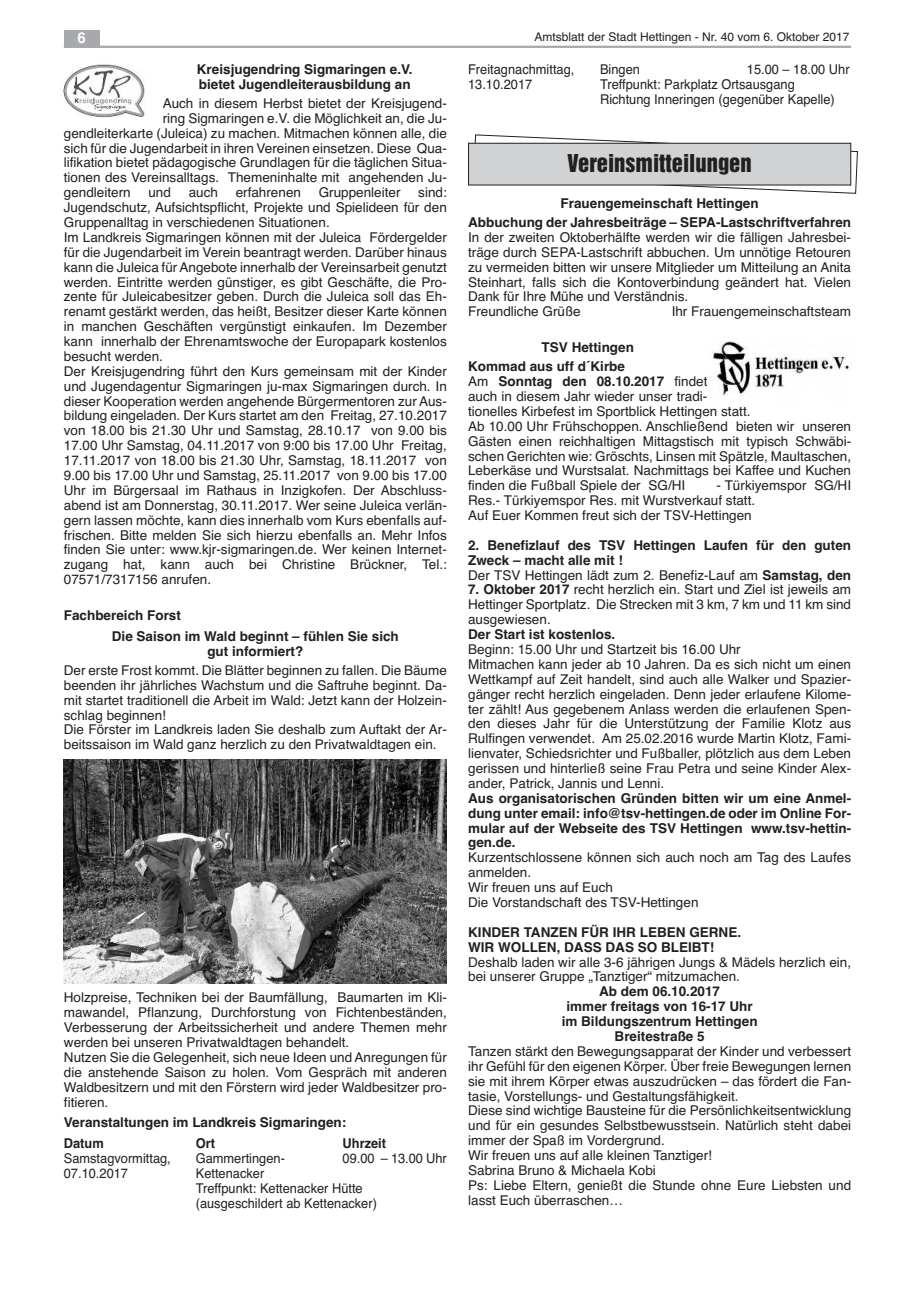
<style>
.page{position:relative;width:915px;height:1297px;background:#fff}
.page>*{position:absolute;margin:0;border:0;box-sizing:border-box;transform-origin:0 0}
.t1{font:22.5px "Helvetica Inserat";color:#231f20}
.t2{font:700 15px "Helvetica";color:#fff}
.t3{font:13.5px/14.9px "Helvetica";color:#231f20}
.t4{font:700 13.5px/14.9px "Helvetica";color:#231f20}
.t5{font:13.5px/14.9px "Helvetica";color:#231f20;scale:.95 1}
.t6{font:700 13.5px "Helvetica";color:#231f20;scale:.95 1}
.t7{font:12px "Helvetica";color:#231f20}
.s1{font-weight:700}
.s2{font-weight:400}
</style>
<div class="page">
<img style="left:63px;top:64px;width:83px;height:54px">
<img style="left:64px;top:759px;width:382px;height:224px">
<svg style="left:473px;top:134px;width:384px;height:60px"></svg>
<div style="left:468px;top:143px;width:382px;height:42px;background:#d1d2d4"></div>
<div style="left:468px;top:143px;width:382px;height:42px;border:1px solid #231f20"></div>
<img style="left:712px;top:341px;width:137px;height:55px">
<hr style="left:64px;top:46px;width:786px;height:2px;background:#a8a9ad">
<div style="left:64px;top:30px;width:35px;height:17px;background:#a8a9ad"></div>
<p class="t2" style="left:77px;top:29px;width:10px">6</p>
<p class="t7" style="left:534px;top:30px;width:316px">Amtsblatt der Stadt Hettingen - Nr. 40 vom 6. Oktober 2017</p>
<p class="t4" style="left:197px;top:62px;width:217px">Kreisjugendring Sigmaringen e.V. bietet Jugendleiterausbildung an</p>
<p class="t3" style="left:163px;top:96px;width:285px">Auch in diesem Herbst bietet der Kreisjugend-</p>
<p class="t3" style="left:163px;top:111px;width:285px">ring Sigmaringen e.V. die Möglichkeit an, die Ju-</p>
<p class="t3" style="left:64px;top:126px;width:384px">gendleiterkarte (Juleica) zu machen. Mitmachen können alle, die</p>
<p class="t3" style="left:64px;top:140px;width:384px">sich für die Jugendarbeit in ihren Vereinen einsetzen. Diese Qua-</p>
<p class="t3" style="left:64px;top:155px;width:384px">lifikation bietet pädagogische Grundlagen für die täglichen Situa-</p>
<p class="t3" style="left:64px;top:170px;width:384px">tionen des Vereinsalltags. Themeninhalte mit angehenden Ju-</p>
<p class="t3" style="left:64px;top:185px;width:68px">gendleitern</p>
<p class="t3" style="left:148px;top:185px;width:24px">und</p>
<p class="t3" style="left:188px;top:185px;width:31px">auch</p>
<p class="t3" style="left:235px;top:185px;width:67px">erfahrenen</p>
<p class="t3" style="left:318px;top:185px;width:83px">Gruppenleiter</p>
<p class="t3" style="left:64px;top:185px;width:384px;text-indent:354px">sind:<br>Jugendschutz, Aufsichtspflicht, Projekte und Spielideen für den Gruppenalltag in verschiedenen Situationen.<br>Im Landkreis Sigmaringen können mit der Juleica Fördergelder für die Jugendarbeit im Verein beantragt werden. Darüber hinaus kann die Juleica fürAngebote innerhalb der Vereinsarbeit genutzt werden. Eintritte werden günstiger, es gibt Geschäfte, die Pro&shy;zente für Juleicabesitzer geben. Durch die Juleica soll das Eh&shy;renamt gestärkt werden, das heißt, Besitzer dieser Karte können in manchen Geschäften vergünstigt einkaufen. Im Dezember kann innerhalb der Ehrenamtswoche der Europapark kostenlos besucht werden.<br>Der Kreisjugendring führt den Kurs gemeinsam mit der Kinder und Jugendagentur Sigmaringen ju-max Sigmaringen durch. In dieser Kooperation werden angehende Bürgermentoren zur Aus&shy;bildung eingeladen. Der Kurs startet am den Freitag, 27.10.2017 von 18.00 bis 21.30 Uhr und Samstag, 28.10.17 von 9.00 bis 17.00 Uhr Samstag, 04.11.2017 von 9:00 bis 17.00 Uhr Freitag, 17.11.2017 von 18.00 bis 21.30 Uhr, Samstag, 18.11.2017 von 9.00 bis 17.00 Uhr und Samstag, 25.11.2017 von 9.00 bis 17.00<br>Uhr im Bürgersaal im Rathaus in Inzigkofen. Der Abschluss&shy;abend ist am Donnerstag, 30.11.2017. Wer seine Juleica verlän&shy;gern lassen möchte, kann dies innerhalb vom Kurs ebenfalls auf&shy;frischen. Bitte melden Sie sich hierzu ebenfalls an. Mehr Infos finden Sie unter: www.kjr-sigmaringen.de. Wer keinen Internet&shy;zugang hat, kann auch bei Christine Brückner, Tel.:<br>07571/7317156 anrufen.</p>
<p class="t4" style="left:112px;top:605px;width:288px;line-height:20.9px;text-indent:-48px">Fachbereich Forst<br>Die Saison im Wald beginnt – fühlen Sie sich</p>
<p class="t4" style="left:207px;top:644px;width:97px">gut informiert?</p>
<p class="t3" style="left:64px;top:663px;width:384px">Der erste Frost kommt. Die Blätter beginnen zu fallen. Die Bäume beenden ihr jährliches Wachstum und die Saftruhe beginnt. Da&shy;mit startet traditionell die Arbeit im Wald: Jetzt kann der Holzein&shy;schlag beginnen!<br>Die Förster im Landkreis laden Sie deshalb zum Auftakt der Ar&shy;beitssaison im Wald ganz herzlich zu den Privatwaldtagen ein.</p>
<p class="t3" style="left:64px;top:990px;width:384px">Holzpreise, Techniken bei der Baumfällung, Baumarten im Kli&shy;mawandel, Pflanzung, Durchforstung von Fichtenbeständen, Verbesserung der Arbeitssicherheit und andere Themen mehr werden bei unseren Privatwaldtagen behandelt.<br>Nutzen Sie die Gelegenheit, sich neue Ideen und Anregungen für die anstehende Saison zu holen. Vom Gespräch mit anderen Waldbesitzern und mit den Förstern wird jeder Waldbesitzer pro&shy;fitieren.</p>
<p class="t4" style="left:64px;top:1112px;width:284px;line-height:20.9px">Veranstaltungen im Landkreis Sigmaringen:<br>Datum</p>
<p class="t6" style="left:196px;top:1136px;width:22px">Ort</p>
<p class="t6" style="left:342px;top:1136px;width:47px">Uhrzeit</p>
<p class="t5" style="left:64px;top:1151px;width:114px">Samstagvormittag,</p>
<p class="t5" style="left:196px;top:1151px;width:95px">Gammertingen-</p>
<p class="t5" style="left:342px;top:1151px;width:111px">09.00 – 13.00 Uhr</p>
<p class="t5" style="left:64px;top:1166px;width:69px">07.10.2017</p>
<p class="t5" style="left:196px;top:1166px;width:192px">Kettenacker<br>Treffpunkt: Kettenacker Hütte (ausgeschildert ab Kettenacker)</p>
<p class="t5" style="left:468px;top:62px;width:113px">Freitagnachmittag,</p>
<p class="t5" style="left:600px;top:62px;width:44px">Bingen</p>
<p class="t5" style="left:746px;top:62px;width:110px">15.00 – 18.00 Uhr</p>
<p class="t5" style="left:468px;top:77px;width:69px">13.10.2017</p>
<p class="t5" style="left:600px;top:77px;width:248px">Treffpunkt: Parkplatz Ortsausgang<br>Richtung Inneringen (gegenüber Kapelle)</p>
<h1 class="t1" style="left:567px;top:154px;width:186px">Vereinsmitteilungen</h1>
<p class="t4" style="left:468px;top:194px;width:384px;line-height:19.2px;text-align:center">Frauengemeinschaft Hettingen<br>Abbuchung der Jahresbeiträge – SEPA-Lastschriftverfahren</p>
<p class="t3" style="left:468px;top:230px;width:384px">In der zweiten Oktoberhälfte werden wir die fälligen Jahresbei&shy;träge durch SEPA-Lastschrift abbuchen. Um unnötige Retouren zu vermeiden bitten wir unsere Mitglieder um Mitteilung an Anita Steinhart, falls sich die Kontoverbindung geändert hat. Vielen Dank für Ihre Mühe und Verständnis.<br>Freundliche Grüße</p>
<p class="t3" style="left:671px;top:304px;width:181px">Ihr Frauengemeinschaftsteam</p>
<p class="t4" style="left:468px;top:338px;width:167px;line-height:19.2px;text-indent:73px">TSV Hettingen<br>Kommad aus uff d´Kirbe</p>
<p class="t3" style="left:468px;top:374px;width:384px">Am <span class="s1">Sonntag den 08.10.2017</span> findet<br>auch in diesem Jahr wieder unser tradi-<br>tionelles Kirbefest im Sportblick Hettingen statt.<br>Ab 10.00 Uhr Frühschoppen. Anschließend bieten wir unseren Gästen einen reichhaltigen Mittagstisch mit typisch Schwäbi&shy;schen Gerichten wie: Gröschts, Linsen mit Spätzle, Maultaschen, Leberkäse und Wurstsalat. Nachmittags bei Kaffee und Kuchen finden die Fußball Spiele der SG/HI</p>
<p class="t3" style="left:468px;top:478px;width:384px;text-indent:248px">- Türkiyemspor SG/HI<br>Res.- Türkiyemspor Res. mit Wurstverkauf statt.<br>Auf Euer Kommen freut sich der TSV-Hettingen</p>
<p class="t4" style="left:468px;top:538px;width:384px">2. Benefizlauf des TSV Hettingen Laufen für den guten<br>Zweck – macht alle mit !<br><span class="s2">Der TSV Hettingen lädt zum 2. Benefiz-Lauf am</span> Samstag, den</p>
<p class="t3" style="left:468px;top:582px;width:384px;text-align:justify"><span class="s1">7. Oktober 2017</span> recht herzlich ein. Start und Ziel ist jeweils am Hettinger Sportplatz. Die Strecken mit 3 km, 7 km und 11 km sind ausgewiesen.</p>
<p class="t4" style="left:468px;top:627px;width:149px">Der Start ist kostenlos.</p>
<p class="t3" style="left:468px;top:642px;width:384px">Beginn: 15.00 Uhr und Startzeit bis 16.00 Uhr<br>Mitmachen kann jeder ab 10 Jahren. Da es sich nicht um einen Wettkampf auf Zeit handelt, sind auch alle Walker und Spazier&shy;gänger recht herzlich eingeladen. Denn jeder erlaufene Kilome&shy;ter zählt! Aus gegebenem Anlass werden die erlaufenen Spen&shy;den dieses Jahr für die Unterstützung der Familie Klotz aus Rulfingen verwendet. Am 25.02.2016 wurde Martin Klotz, Fami&shy;lienvater, Schiedsrichter und Fußballer, plötzlich aus dem Leben gerissen und hinterließ seine Frau Petra und seine Kinder Alex&shy;ander, Patrick, Jannis und Lenni.</p>
<p class="t4" style="left:468px;top:791px;width:384px;text-align:justify">Aus organisatorischen Gründen bitten wir um eine Anmel&shy;dung unter email: info@tsv-hettingen.de oder im Online For&shy;mular auf der Webseite des TSV Hettingen www.tsv-hettin&shy;gen.de.</p>
<p class="t3" style="left:468px;top:850px;width:384px">Kurzentschlossene können sich auch noch am Tag des Laufes anmelden.<br>Wir freuen uns auf Euch<br>Die Vorstandschaft des TSV-Hettingen</p>
<p class="t4" style="left:468px;top:925px;width:274px">KINDER TANZEN FÜR IHR LEBEN GERNE.<br>WIR WOLLEN, DASS DAS SO BLEIBT!</p>
<p class="t3" style="left:468px;top:954px;width:384px">Deshalb laden wir alle 3-6 jährigen Jungs &amp; Mädels herzlich ein, bei unserer Gruppe „Tanztiger“ mitzumachen.</p>
<p class="t4" style="left:561px;top:984px;width:197px;text-align:center">Ab dem 06.10.2017<br>immer freitags von 16-17 Uhr im Bildungszentrum Hettingen<br>Breitestraße 5</p>
<p class="t3" style="left:468px;top:1044px;width:384px">Tanzen stärkt den Bewegungsapparat der Kinder und verbessert ihr Gefühl für den eigenen Körper. Über freie Bewegungen lernen sie mit ihrem Körper etwas auszudrücken – das fördert die Fan&shy;tasie, Vorstellungs- und Gestaltungsfähigkeit.<br>Diese sind wichtige Bausteine für die Persönlichkeitsentwicklung und für ein gesundes Selbstbewusstsein. Natürlich steht dabei immer der Spaß im Vordergrund.<br>Wir freuen uns auf alle kleinen Tanztiger!<br>Sabrina Bruno &amp; Michaela Kobi<br>Ps: Liebe Eltern, genießt die Stunde ohne Eure Liebsten und lasst Euch überraschen…</p>
</div>
